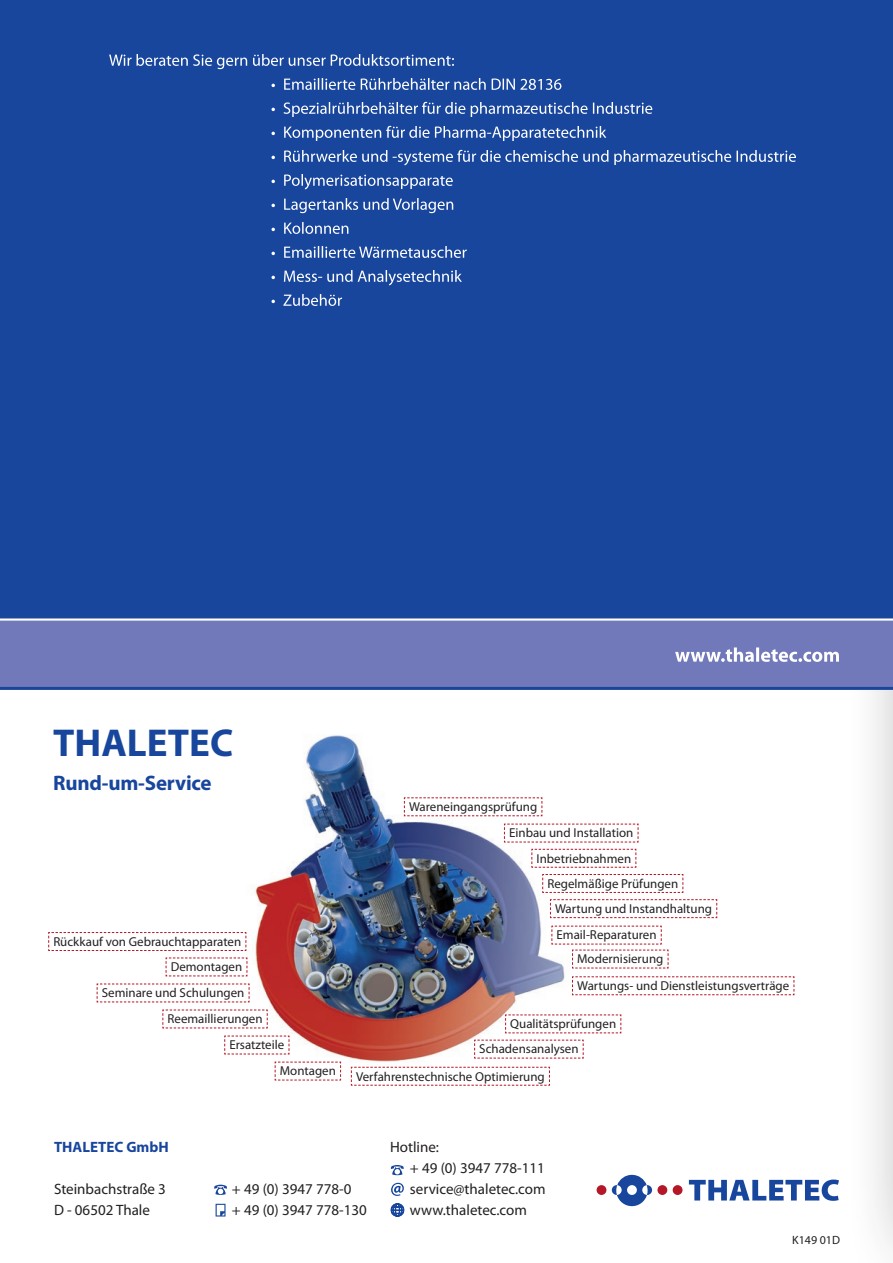
<style>
.page{position:relative;width:893px;height:1263px;background:#fff}
.page>*{position:absolute;margin:0;border:0;box-sizing:border-box;transform-origin:0 0}
.t1{font:700 39px "Myriad Pro";color:#18469d}
.t2{font:700 21px "Myriad Pro";letter-spacing:-.01em;color:#18469d}
.t3{font:15px/21px "Myriad Pro";color:#231f20}
.t4{font:700 15px "Myriad Pro";color:#18469d}
.t5{font:12.9px/25.2px "Myriad Pro";color:#231f20}
.t6{font:12px "Myriad Pro";color:#231f20}
</style>
<div class="page">
<div style="left:846px;top:211px;width:47px;height:1052px;background:#231f20;opacity:.55"></div>
<img style="left:892px;top:690px;width:1px;height:573px">
<div style="left:0;top:0;width:893px;height:618px;background:#18469d"></div>
<div style="left:0;top:620px;width:893px;height:70px;background:#7279ba"></div>
<hr style="left:0;top:687px;width:893px;height:3px;background:#18469d">
<hr style="left:0;top:618px;width:893px;height:3px;background:#fff">
<svg style="left:675px;top:647px;width:164px;height:15px"></svg>
<svg style="left:271px;top:294px;width:71px;height:12px"></svg>
<svg style="left:271px;top:270px;width:191px;height:15px"></svg>
<svg style="left:271px;top:246px;width:196px;height:12px"></svg>
<svg style="left:271px;top:222px;width:77px;height:12px"></svg>
<svg style="left:271px;top:198px;width:182px;height:15px"></svg>
<svg style="left:271px;top:174px;width:182px;height:15px"></svg>
<svg style="left:271px;top:150px;width:525px;height:15px"></svg>
<svg style="left:271px;top:126px;width:335px;height:15px"></svg>
<svg style="left:271px;top:102px;width:381px;height:15px"></svg>
<svg style="left:271px;top:78px;width:290px;height:12px"></svg>
<svg style="left:109px;top:54px;width:345px;height:15px"></svg>
<img style="left:253px;top:735px;width:361px;height:351px">
<svg style="left:504px;top:823px;width:135px;height:45px"></svg>
<svg style="left:542px;top:874px;width:142px;height:19px"></svg>
<svg style="left:474px;top:1014px;width:148px;height:45px"></svg>
<svg style="left:572px;top:976px;width:223px;height:19px"></svg>
<svg style="left:550px;top:899px;width:168px;height:19px"></svg>
<svg style="left:551px;top:925px;width:118px;height:44px"></svg>
<svg style="left:351px;top:1066px;width:199px;height:20px"></svg>
<svg style="left:404px;top:797px;width:139px;height:19px"></svg>
<svg style="left:274px;top:1061px;width:67px;height:20px"></svg>
<svg style="left:162px;top:1009px;width:106px;height:20px"></svg>
<svg style="left:224px;top:1035px;width:66px;height:20px"></svg>
<svg style="left:96px;top:983px;width:154px;height:20px"></svg>
<svg style="left:165px;top:957px;width:83px;height:20px"></svg>
<svg style="left:48px;top:932px;width:199px;height:19px"></svg>
<svg style="left:391px;top:1183px;width:13px;height:13px"></svg>
<svg style="left:214px;top:1185px;width:13px;height:10px"></svg>
<svg style="left:391px;top:1165px;width:13px;height:10px"></svg>
<svg style="left:216px;top:1204px;width:10px;height:12px"></svg>
<svg style="left:391px;top:1203px;width:13px;height:14px"></svg>
<div style="left:597px;top:1185px;width:9px;height:10px;background:#b41725;border-radius:50%"></div>
<div style="left:657px;top:1185px;width:10px;height:10px;background:#b41725;border-radius:50%"></div>
<div style="left:673px;top:1185px;width:9px;height:10px;background:#b41725;border-radius:50%"></div>
<svg style="left:612px;top:1175px;width:40px;height:31px"></svg>
<svg style="left:689px;top:1179px;width:150px;height:22px"></svg>
<h1 class="t1" style="left:53px;top:717px;width:182px">THALETEC</h1>
<h2 class="t2" style="left:53px;top:769px;width:160px">Rund-um-Service</h2>
<p class="t5" style="left:53px;top:929px;width:189px">Rückkauf von Gebrauchtapparaten</p>
<p class="t5" style="left:171px;top:954px;width:73px">Demontagen</p>
<p class="t5" style="left:102px;top:980px;width:144px">Seminare und Schulungen</p>
<p class="t5" style="left:229px;top:1006px;width:56px;line-height:26.1px;text-indent:-62px">Reemaillierungen<br>Ersatzteile</p>
<p class="t5" style="left:280px;top:1058px;width:58px">Montagen</p>
<p class="t5" style="left:409px;top:794px;width:130px">Wareneingangsprüfung</p>
<p class="t5" style="left:509px;top:820px;width:126px">Einbau und Installation</p>
<p class="t5" style="left:536px;top:845px;width:96px">Inbetriebnahmen</p>
<p class="t5" style="left:547px;top:871px;width:132px">Regelmäßige Prüfungen</p>
<p class="t5" style="left:555px;top:896px;width:158px">Wartung und Instandhaltung</p>
<p class="t5" style="left:577px;top:946px;width:88px">Modernisierung</p>
<p class="t5" style="left:556px;top:922px;width:102px">Email-Reparaturen</p>
<p class="t5" style="left:577px;top:973px;width:214px">Wartungs- und Dienstleistungsverträge</p>
<p class="t5" style="left:479px;top:1011px;width:138px;text-indent:31px">Qualitätsprüfungen<br>Schadensanalysen</p>
<p class="t5" style="left:356px;top:1063px;width:190px">Verfahrenstechnische Optimierung</p>
<p class="t4" style="left:54px;top:1137px;width:116px">THALETEC GmbH</p>
<p class="t3" style="left:54px;top:1178px;width:113px">Steinbachstraße 3<br>D - 06502 Thale</p>
<p class="t3" style="left:232px;top:1178px;width:136px">+ 49 (0) 3947 778-0<br>+ 49 (0) 3947 778-130</p>
<p class="t3" style="left:390px;top:1136px;width:50px">Hotline:</p>
<p class="t3" style="left:410px;top:1157px;width:137px;text-align:justify">+ 49 (0) 3947 778-111 service@thaletec.com www.thaletec.com</p>
<p class="t6" style="left:792px;top:1232px;width:49px">K149 01D</p>
</div>
